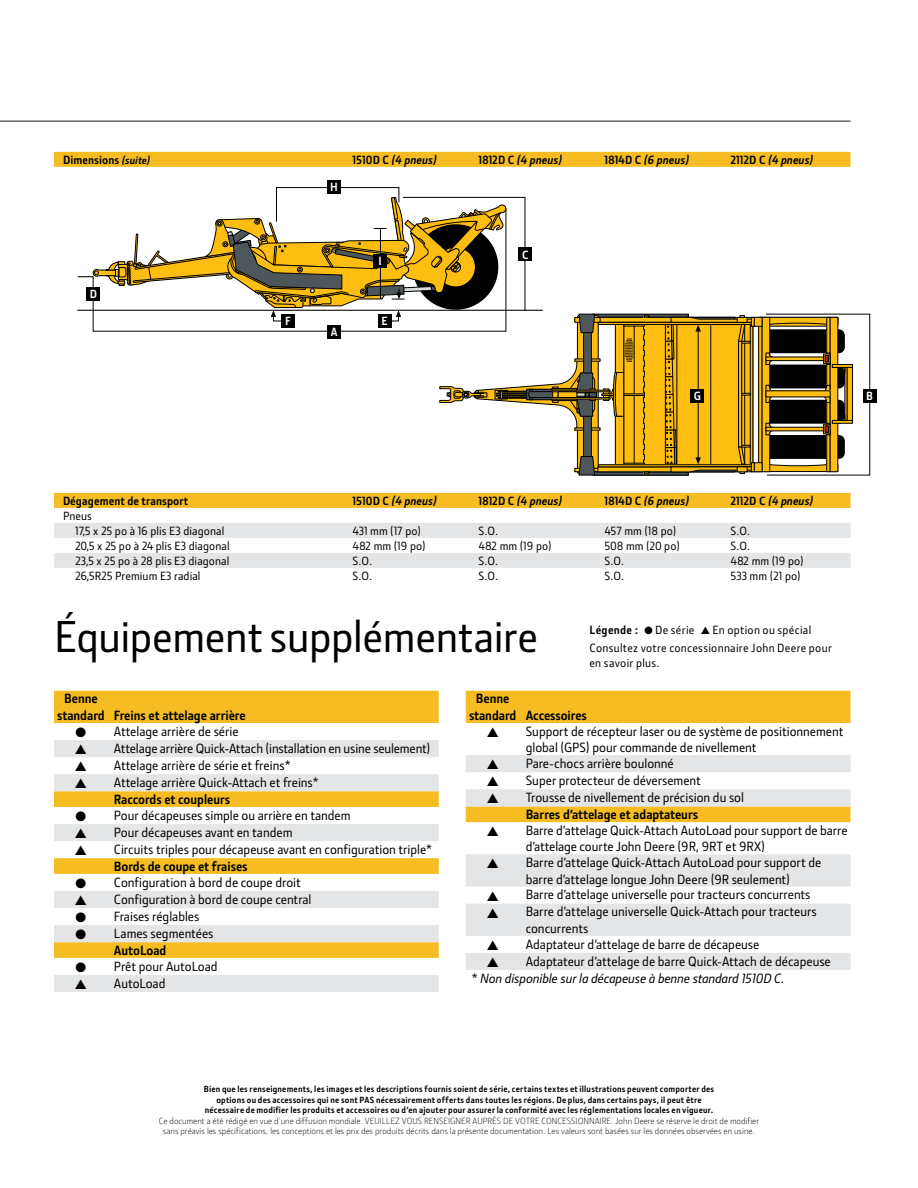
<style>
.page{position:relative;width:918px;height:1188px;background:#fff}
.page>*{position:absolute;margin:0;border:0;box-sizing:border-box;transform-origin:0 0}
.t1{font:500 45px "JD Sans Pro";letter-spacing:-.01em;color:#000}
.t2{font:500 13.5px/17.1px "JD Sans Pro";color:#000}
.t3{font:700 13.5px/16.5px "JD Sans Pro";color:#000}
.t4{font:500 12px/15px "JD Sans Pro";letter-spacing:.01em;color:#000}
.t5{font:italic 700 12px "JD Sans Pro";letter-spacing:.01em;color:#000}
.t6{font:700 12px "JD Sans Pro";letter-spacing:.01em;color:#000}
.t7{font:700 12px "JD Sans Pro";color:#fff}
.t8{font:700 9px/10.5px "JD Sans Pro";letter-spacing:.025em;color:#000;text-align:center}
.t9{font:300 9px/10.5px "JD Sans Pro";color:#000;text-align:center}
.s1{font-style:italic;font-size:10.8px}
.s2{font-style:normal}
.s3{font-weight:700}
.s4{font-style:italic}
</style>
<div class="page">
<div style="left:54px;top:493px;width:796px;height:15px;background:#f6bd23"></div>
<div style="left:54px;top:523px;width:796px;height:15px;background:#e4e5e6"></div>
<div style="left:54px;top:553px;width:796px;height:15px;background:#e4e5e6"></div>
<hr style="left:0;top:121px;width:850px;height:1px;background:#000">
<div style="left:644px;top:324px;width:67px;height:141px;background:#febd11"></div>
<div style="left:592px;top:314px;width:97px;height:4px;border:1px solid #000"></div>
<div style="left:598px;top:317px;width:161px;height:5px;background:#febd11"></div>
<div style="left:597px;top:317px;width:162px;height:6px;border:1px solid #000"></div>
<div style="left:598px;top:322px;width:161px;height:3px;border:1px solid #000"></div>
<div style="left:592px;top:472px;width:97px;height:3px;border:1px solid #000"></div>
<div style="left:598px;top:467px;width:161px;height:5px;background:#febd11"></div>
<hr style="left:77px;top:310px;width:466px;height:1px;background:#000">
<svg style="left:665px;top:313px;width:206px;height:163px"></svg>
<svg style="left:78px;top:187px;width:571px;height:289px"></svg>
<div style="left:691px;top:389px;width:13px;height:14px;background:#000"></div>
<div style="left:863px;top:389px;width:13px;height:14px;background:#000"></div>
<div style="left:87px;top:287px;width:13px;height:13px;background:#000"></div>
<div style="left:519px;top:248px;width:13px;height:13px;background:#000"></div>
<div style="left:378px;top:314px;width:14px;height:13px;background:#000"></div>
<div style="left:281px;top:314px;width:14px;height:13px;background:#000"></div>
<div style="left:327px;top:325px;width:14px;height:14px;background:#000"></div>
<div style="left:374px;top:254px;width:13px;height:14px;background:#000"></div>
<div style="left:327px;top:180px;width:14px;height:14px;background:#000"></div>
<div style="left:54px;top:691px;width:385px;height:32px;background:#f6bd23"></div>
<svg style="left:54px;top:740px;width:385px;height:252px"></svg>
<div style="left:466px;top:691px;width:384px;height:32px;background:#f6bd23"></div>
<svg style="left:466px;top:755px;width:384px;height:215px;fill:#e4e5e6"></svg>
<div style="left:54px;top:152px;width:796px;height:15px;background:#f6bd23"></div>
<p class="t6" style="left:63px;top:152px;width:89px">Dimensions <span class="s1">(suite)</span></p>
<p class="t5" style="left:352px;top:152px;width:86px"><span class="s2">1510D C</span> (4 pneus)</p>
<p class="t5" style="left:478px;top:152px;width:85px"><span class="s2">1812D C</span> (4 pneus)</p>
<p class="t5" style="left:604px;top:152px;width:86px"><span class="s2">1814D C</span> (6 pneus)</p>
<p class="t5" style="left:730px;top:152px;width:84px"><span class="s2">2112D C</span> (4 pneus)</p>
<p class="t7" style="left:90px;top:286px;width:9px">D</p>
<p class="t7" style="left:330px;top:179px;width:9px">H</p>
<p class="t7" style="left:379px;top:253px;width:5px">I</p>
<p class="t7" style="left:285px;top:313px;width:7px">F</p>
<p class="t7" style="left:382px;top:313px;width:8px">E</p>
<p class="t7" style="left:331px;top:324px;width:8px">A</p>
<p class="t7" style="left:522px;top:247px;width:8px">C</p>
<p class="t7" style="left:694px;top:388px;width:9px">G</p>
<p class="t7" style="left:866px;top:388px;width:8px">B</p>
<p class="t6" style="left:63px;top:493px;width:127px">Dégagement de transport</p>
<p class="t5" style="left:352px;top:493px;width:86px"><span class="s2">1510D C</span> (4 pneus)</p>
<p class="t5" style="left:478px;top:493px;width:85px"><span class="s2">1812D C</span> (4 pneus)</p>
<p class="t5" style="left:604px;top:493px;width:86px"><span class="s2">1814D C</span> (6 pneus)</p>
<p class="t5" style="left:730px;top:493px;width:84px"><span class="s2">2112D C</span> (4 pneus)</p>
<p class="t4" style="left:75px;top:508px;width:151px;text-indent:-12px">Pneus<br>17,5 x 25 po à 16 plis E3 diagonal</p>
<p class="t4" style="left:352px;top:523px;width:70px">431 mm (17 po)</p>
<p class="t4" style="left:478px;top:523px;width:21px">S.O.</p>
<p class="t4" style="left:604px;top:523px;width:74px">457 mm (18 po)</p>
<p class="t4" style="left:730px;top:523px;width:21px">S.O.</p>
<p class="t4" style="left:75px;top:538px;width:156px">20,5 x 25 po à 24 plis E3 diagonal</p>
<p class="t4" style="left:352px;top:538px;width:75px">482 mm (19 po)</p>
<p class="t4" style="left:478px;top:538px;width:75px">482 mm (19 po)</p>
<p class="t4" style="left:604px;top:538px;width:77px">508 mm (20 po)</p>
<p class="t4" style="left:730px;top:538px;width:21px">S.O.</p>
<p class="t4" style="left:75px;top:553px;width:156px">23,5 x 25 po à 28 plis E3 diagonal</p>
<p class="t4" style="left:352px;top:553px;width:21px">S.O.</p>
<p class="t4" style="left:478px;top:553px;width:21px">S.O.</p>
<p class="t4" style="left:604px;top:553px;width:21px">S.O.</p>
<p class="t4" style="left:730px;top:553px;width:75px">482 mm (19 po)</p>
<p class="t4" style="left:75px;top:568px;width:127px">26,5R25 Premium E3 radial</p>
<p class="t4" style="left:352px;top:568px;width:21px">S.O.</p>
<p class="t4" style="left:478px;top:568px;width:21px">S.O.</p>
<p class="t4" style="left:604px;top:568px;width:21px">S.O.</p>
<p class="t4" style="left:730px;top:568px;width:72px">533 mm (21 po)</p>
<h1 class="t1" style="left:54px;top:607px;width:486px">Équipement supplémentaire</h1>
<p class="t3" style="left:57px;top:690px;width:190px;text-indent:7px">Benne<br>standard Freins et attelage arrière</p>
<p class="t2" style="left:76px;top:722px;width:165px">● Attelage arrière de série</p>
<p class="t2" style="left:75px;top:739px;width:357px">▲ Attelage arrière Quick-Attach (installation en usine seulement)</p>
<p class="t2" style="left:75px;top:756px;width:217px">▲ Attelage arrière de série et freins*</p>
<p class="t2" style="left:114px;top:773px;width:206px;text-indent:-39px">▲ Attelage arrière Quick-Attach et freins*<br><span class="s3">Raccords et coupleurs</span></p>
<p class="t2" style="left:76px;top:806px;width:276px">● Pour décapeuses simple ou arrière en tandem</p>
<p class="t2" style="left:75px;top:823px;width:219px">▲ Pour décapeuses avant en tandem</p>
<p class="t2" style="left:114px;top:840px;width:320px;text-indent:-39px">▲ Circuits triples pour décapeuse avant en configuration triple*<br><span class="s3">Bords de coupe et fraises</span></p>
<p class="t2" style="left:76px;top:873px;width:227px">● Configuration à bord de coupe droit</p>
<p class="t2" style="left:75px;top:890px;width:238px">▲ Configuration à bord de coupe central</p>
<p class="t2" style="left:76px;top:907px;width:125px">● Fraises réglables</p>
<p class="t2" style="left:114px;top:924px;width:101px;text-indent:-38px">● Lames segmentées<br><span class="s3">AutoLoad</span></p>
<p class="t2" style="left:76px;top:957px;width:144px">● Prêt pour AutoLoad</p>
<p class="t2" style="left:75px;top:974px;width:92px">▲ AutoLoad</p>
<p class="t4" style="left:590px;top:621px;width:244px;line-height:18px"><span class="s3">Légende :</span> ● De série ▲ En option ou spécial<br>Consultez votre concessionnaire John Deere pour</p>
<p class="t4" style="left:590px;top:655px;width:72px">en savoir plus.</p>
<p class="t3" style="left:469px;top:690px;width:119px;text-indent:7px">Benne<br>standard Accessoires</p>
<p class="t2" style="left:526px;top:722px;width:319px;line-height:16.5px;text-indent:-39px">▲ Support de récepteur laser ou de système de positionnement global (GPS) pour commande de nivellement</p>
<p class="t2" style="left:487px;top:754px;width:189px">▲ Pare-chocs arrière boulonné</p>
<p class="t2" style="left:487px;top:771px;width:216px">▲ Super protecteur de déversement</p>
<p class="t2" style="left:487px;top:788px;width:259px;text-align:center">▲ Trousse de nivellement de précision du sol<br><span class="s3">Barres d’attelage et adaptateurs</span></p>
<p class="t2" style="left:526px;top:822px;width:323px;line-height:16.5px;text-indent:-39px">▲ Barre d’attelage Quick-Attach AutoLoad pour support de barre d’attelage courte John Deere (9R, 9RT et 9RX)</p>
<p class="t2" style="left:487px;top:854px;width:336px;line-height:16.5px;text-align:center">▲ Barre d’attelage Quick-Attach AutoLoad pour support de barre d’attelage longue John Deere (9R seulement)</p>
<p class="t2" style="left:487px;top:886px;width:325px">▲ Barre d’attelage universelle pour tracteurs concurrents</p>
<p class="t2" style="left:526px;top:903px;width:293px;line-height:16.5px;text-indent:-39px">▲ Barre d’attelage universelle Quick-Attach pour tracteurs concurrents</p>
<p class="t2" style="left:487px;top:935px;width:274px">▲ Adaptateur d’attelage de barre de décapeuse</p>
<p class="t2" style="left:472px;top:952px;width:361px;text-indent:15px">▲ Adaptateur d’attelage de barre Quick-Attach de décapeuse * <span class="s4">Non disponible sur la décapeuse à benne standard 1510D C.</span></p>
<p class="t8" style="left:204px;top:1083px;width:512px">Bien que les renseignements, les images et les descriptions fournis soient de série, certains textes et illustrations peuvent comporter des options ou des accessoires qui ne sont PAS nécessairement offerts dans toutes les régions. De plus, dans certains pays, il peut être nécessaire de modifier les produits et accessoires ou d’en ajouter pour assurer la conformité avec les réglementations locales en vigueur.</p>
<p class="t9" style="left:159px;top:1115px;width:602px">Ce document a été rédigé en vue d’une diffusion mondiale. VEUILLEZ VOUS RENSEIGNER AUPRÈS DE VOTRE CONCESSIONNAIRE. John Deere se réserve le droit de modifier sans préavis les spécifications, les conceptions et les prix des produits décrits dans la présente documentation. Les valeurs sont basées sur les données observées en usine.</p>
</div>
